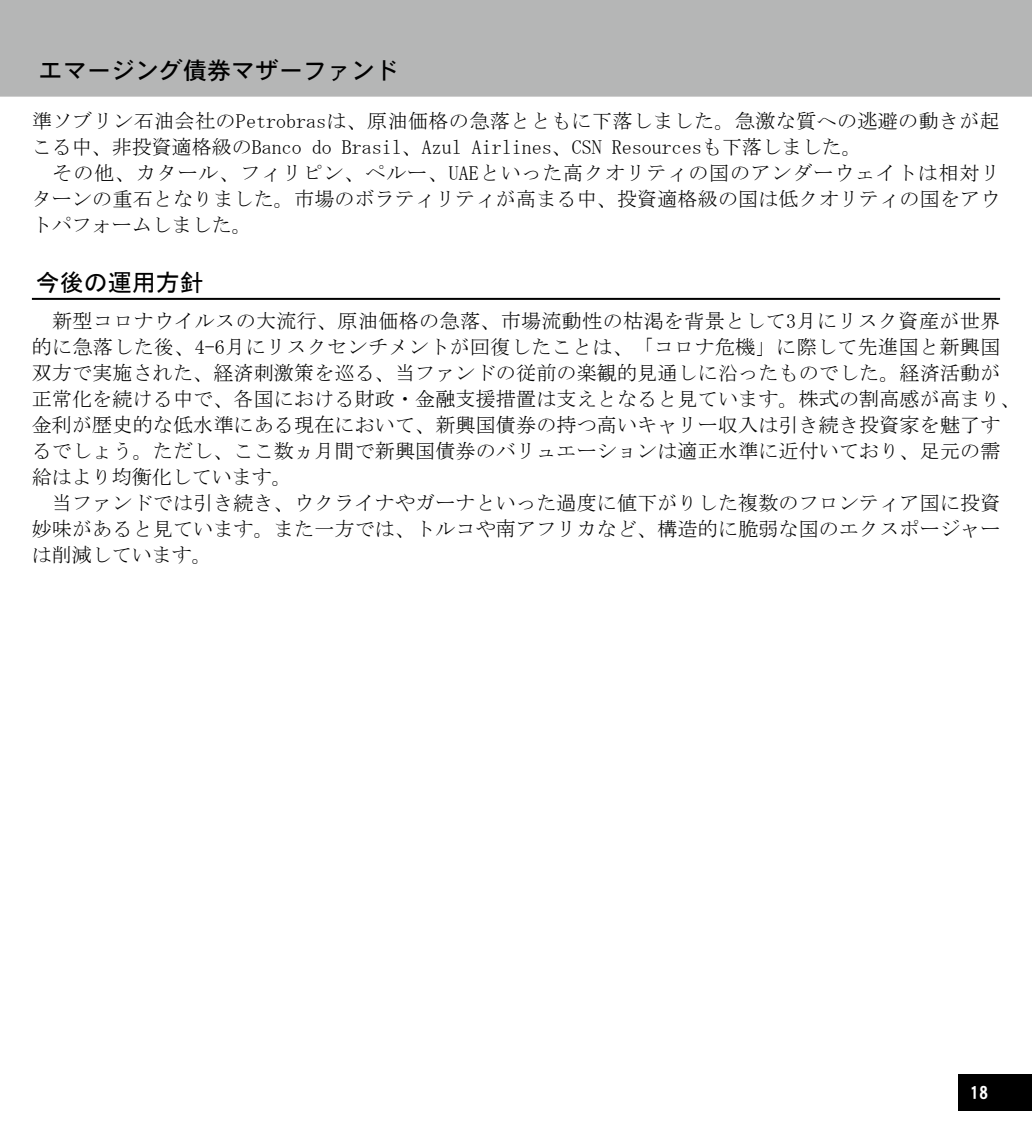
<style>
.page{position:relative;width:1032px;height:1134px;background:#fff}
.page>*{position:absolute;margin:0;border:0;box-sizing:border-box;transform-origin:0 0}
.t1{font:24px "DFHS Gothic W5 WIN RKSJ H";color:#000}
.t2{font:24px "MS Gothic";color:#000}
.t3{font:20px/26px "MS Mincho";letter-spacing:.01em;color:#000}
.t4{font:18px "DFHS Gothic W7 WIN RKSJ H";color:#fff}
</style>
<div class="page">
<div style="left:958px;top:1074px;width:74px;height:37px;background:#000"></div>
<div style="left:0;top:0;width:1032px;height:97px;background:#b5b6b6"></div>
<hr style="left:32px;top:298px;width:968px;height:2px;background:#000">
<p class="t1" style="left:39px;top:58px;width:362px">エマージング債券マザーファンド</p>
<p class="t3" style="left:32px;top:108px;width:970px">準ソブリン石油会社のPetrobrasは、原油価格の急落とともに下落しました。急激な質への逃避の動きが起こる中、非投資適格級のBanco do Brasil、Azul Airlines、CSN Resourcesも下落しました。<br>　その他、カタール、フィリピン、ペルー、UAEといった高クオリティの国のアンダーウェイトは相対リターンの重石となりました。市場のボラティリティが高まる中、投資適格級の国は低クオリティの国をアウトパフォームしました。</p>
<p class="t2" style="left:36px;top:270px;width:170px">今後の運用方針</p>
<p class="t3" style="left:32px;top:307px;width:990px">　新型コロナウイルスの大流行、原油価格の急落、市場流動性の枯渇を背景として3月にリスク資産が世界的に急落した後、4-6月にリスクセンチメントが回復したことは、「コロナ危機」に際して先進国と新興国双方で実施された、経済刺激策を巡る、当ファンドの従前の楽観的見通しに沿ったものでした。経済活動が正常化を続ける中で、各国における財政・金融支援措置は支えとなると見ています。株式の割高感が高まり、金利が歴史的な低水準にある現在において、新興国債券の持つ高いキャリー収入は引き続き投資家を魅了するでしょう。ただし、ここ数ヵ月間で新興国債券のバリュエーションは適正水準に近付いており、足元の需給はより均衡化しています。<br>　当ファンドでは引き続き、ウクライナやガーナといった過度に値下がりした複数のフロンティア国に投資妙味があると見ています。また一方では、トルコや南アフリカなど、構造的に脆弱な国のエクスポージャーは削減しています。</p>
<p class="t4" style="left:970px;top:1084px;width:19px">18</p>
</div>
